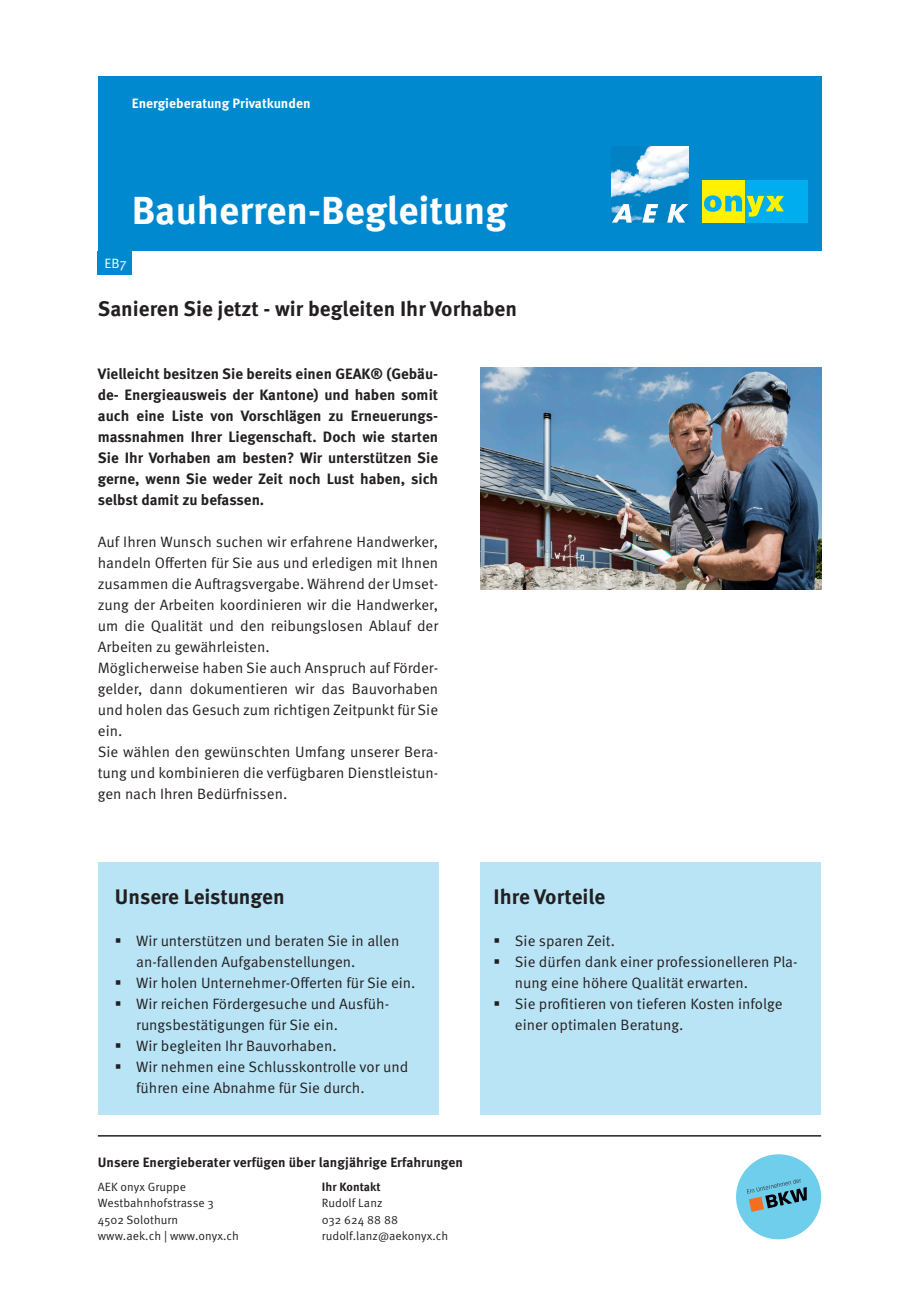
<style>
.page{position:relative;width:919px;height:1289px;background:#fff}
.page>*{position:absolute;margin:0;border:0;box-sizing:border-box;transform-origin:0 0}
.t1{font:700 39px "Meta OT";color:#fff}
.List_Paragraph{font:700 21px "Meta OT";color:#231f20}
.t2{font:15px/21px "Meta OT Norm";color:#231f20}
.t3{font:700 15px/21px "Meta OT";color:#231f20;text-align:justify}
.t4{font:700 13.5px "Meta OT";letter-spacing:.005em;color:#231f20}
.t5{font:700 13.5px "Meta OT";color:#fff}
.t6{font:13.5px "Meta OT Norm";color:#fff}
.t7{font:12px/16.5px "Meta OT Norm";letter-spacing:.005em;color:#231f20}
.t8{font:700 12px "Meta OT";letter-spacing:.005em;color:#231f20}
</style>
<div class="page">
<svg style="left:736px;top:1154px;width:85px;height:85px"></svg>
<hr style="left:98px;top:1135px;width:723px;height:1px;background:#231f20">
<div style="left:98px;top:77px;width:723px;height:174px;background:#0089cf"></div>
<div style="left:98px;top:862px;width:340px;height:252px;background:#b9e4f5"></div>
<div style="left:481px;top:862px;width:339px;height:252px;background:#b9e4f5"></div>
<img style="left:612px;top:146px;width:76px;height:76px">
<svg style="left:611px;top:204px;width:20px;height:19px"></svg>
<svg style="left:642px;top:204px;width:16px;height:19px"></svg>
<svg style="left:667px;top:204px;width:21px;height:19px"></svg>
<div style="left:744px;top:180px;width:64px;height:43px;background:#00aeef"></div>
<div style="left:702px;top:180px;width:42px;height:43px;background:#fff101"></div>
<svg style="left:704px;top:195px;width:79px;height:22px"></svg>
<div style="left:98px;top:251px;width:34px;height:23px;background:#0089cf"></div>
<img style="left:481px;top:367px;width:340px;height:222px">
<p class="t5" style="left:132px;top:95px;width:180px">Energieberatung Privatkunden</p>
<p class="t1" style="left:132px;top:187px;width:377px">Bauherren-Begleitung</p>
<p class="t6" style="left:104px;top:255px;width:24px">EB7</p>
<p class="List_Paragraph" style="left:98px;top:296px;width:421px">Sanieren Sie jetzt - wir begleiten Ihr Vorhaben</p>
<p class="t3" style="left:98px;top:363px;width:342px">Vielleicht besitzen Sie bereits einen GEAK® (Gebäu&shy;de- Energieausweis der Kantone) und haben somit auch eine Liste von Vorschlägen zu Erneuerungs&shy;massnahmen Ihrer Liegenschaft. Doch wie starten Sie Ihr Vorhaben am besten? Wir unterstützen Sie gerne, wenn Sie weder Zeit noch Lust haben, sich selbst damit zu befassen.</p>
<p class="t2" style="left:98px;top:531px;width:342px;text-align:justify">Auf Ihren Wunsch suchen wir erfahrene Handwerker, handeln Offerten für Sie aus und erledigen mit Ihnen zusammen die Auftragsvergabe. Während der Umset&shy;zung der Arbeiten koordinieren wir die Handwerker, um die Qualität und den reibungslosen Ablauf der Arbeiten zu gewährleisten.</p>
<p class="t2" style="left:98px;top:657px;width:342px;text-align:justify">Möglicherweise haben Sie auch Anspruch auf Förder&shy;gelder, dann dokumentieren wir das Bauvorhaben und holen das Gesuch zum richtigen Zeitpunkt für Sie ein.</p>
<p class="t2" style="left:98px;top:741px;width:342px;text-align:justify">Sie wählen den gewünschten Umfang unserer Bera&shy;tung und kombinieren die verfügbaren Dienstleistun&shy;gen nach Ihren Bedürfnissen.</p>
<p class="List_Paragraph" style="left:115px;top:884px;width:171px">Unsere Leistungen</p>
<p class="t2" style="left:136px;top:930px;width:265px;text-indent:-21px">▪ Wir unterstützen und beraten Sie in allen an-fallenden Aufgabenstellungen.</p>
<p class="t2" style="left:115px;top:972px;width:302px">▪ Wir holen Unternehmer-Offerten für Sie ein.</p>
<p class="t2" style="left:136px;top:993px;width:254px;text-indent:-21px">▪ Wir reichen Fördergesuche und Ausfüh&shy;rungsbestätigungen für Sie ein.</p>
<p class="t2" style="left:115px;top:1035px;width:223px">▪ Wir begleiten Ihr Bauvorhaben.</p>
<p class="t2" style="left:136px;top:1056px;width:273px;text-indent:-21px">▪ Wir nehmen eine Schlusskontrolle vor und führen eine Abnahme für Sie durch.</p>
<p class="t4" style="left:98px;top:1153px;width:366px">Unsere Energieberater verfügen über langjährige Erfahrungen</p>
<p class="t7" style="left:98px;top:1178px;width:143px">AEK onyx Gruppe<br>Westbahnhofstrasse 3<br>4502 Solothurn www.aek.ch | www.onyx.ch</p>
<p class="t8" style="left:322px;top:1179px;width:60px">Ihr Kontakt</p>
<p class="t7" style="left:322px;top:1194px;width:128px">Rudolf Lanz<br>032 624 88 88 rudolf.lanz@aekonyx.ch</p>
<p class="List_Paragraph" style="left:493px;top:884px;width:113px">Ihre Vorteile</p>
<p class="t2" style="left:493px;top:930px;width:123px">▪ Sie sparen Zeit.</p>
<p class="t2" style="left:515px;top:951px;width:284px;text-indent:-21px">▪ Sie dürfen dank einer professionelleren Pla&shy;nung eine höhere Qualität erwarten.</p>
<p class="t2" style="left:515px;top:993px;width:269px;text-indent:-21px">▪ Sie profitieren von tieferen Kosten infolge einer optimalen Beratung.</p>
</div>
